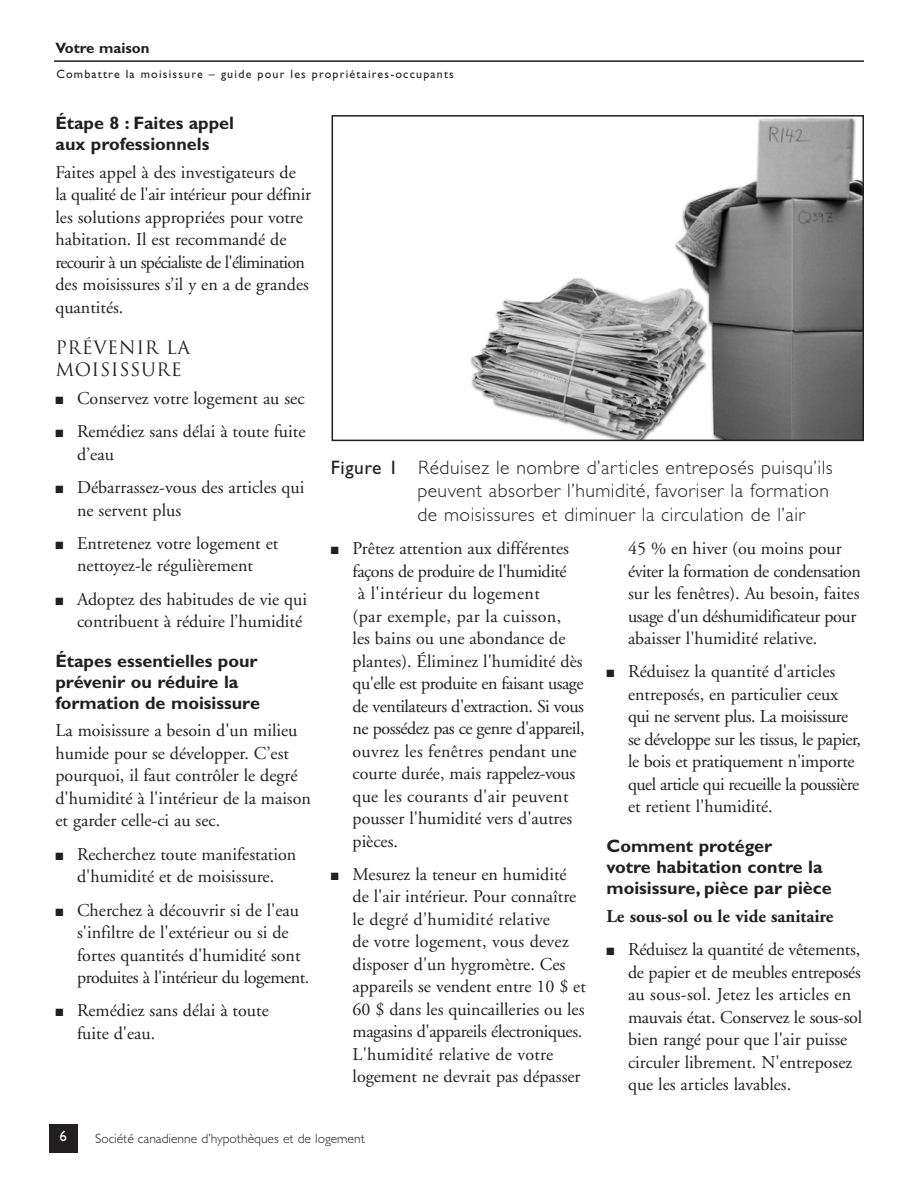
<style>
.page{position:relative;width:918px;height:1188px;background:#fff}
.page>*{position:absolute;margin:0;border:0;box-sizing:border-box;transform-origin:0 0}
.t1{font:300 19.5px/23.4px "Gill Sans Std";letter-spacing:.025em;color:#231f20}
.t2{font:18px/22.5px "Adobe Garamond";color:#231f20}
.t3{font:700 18px/21px "Gill Sans Std";color:#231f20}
.t4{font:700 18px "Adobe Garamond";color:#231f20}
.t5{font:18px/22.5px "Trajan";letter-spacing:.03em;color:#231f20}
.t6{font:700 15px "Gill Sans Std";color:#231f20}
.t7{font:15px "Gill Sans Std";color:#fff}
.t8{font:300 13.5px "Gill Sans Std";color:#231f20}
.t9{font:12px "Gill Sans Std";letter-spacing:.1em;color:#231f20}
.s1{font-weight:400}
</style>
<div class="page">
<div style="left:49px;top:1124px;width:29px;height:29px;background:#231f20"></div>
<hr style="left:54px;top:60px;width:810px;height:2px;background:#231f20">
<img style="left:470px;top:118px;width:391px;height:320px">
<div style="left:332px;top:115px;width:532px;height:326px;border:2px solid #231f20"></div>
<p class="t6" style="left:56px;top:43px;width:96px">Votre maison</p>
<p class="t9" style="left:56px;top:69px;width:399px">Combattre la moisissure – guide pour les propriétaires-occupants</p>
<p class="t3" style="left:56px;top:114px;width:180px">Étape 8 : Faites appel aux professionnels</p>
<p class="t2" style="left:56px;top:162px;width:257px">Faites appel à des investigateurs de la qualité de l'air intérieur pour définir les solutions appropriées pour votre habitation. Il est recommandé de recourir à un spécialiste de l'élimination des moisissures s’il y en a de grandes quantités.</p>
<p class="t5" style="left:56px;top:336px;width:136px">PRÉVENIR LA<br>MOISISSURE</p>
<p class="t2" style="left:56px;top:389px;width:251px">■ Conservez votre logement au sec</p>
<p class="t2" style="left:77px;top:422px;width:230px;text-indent:-22px">■ Remédiez sans délai à toute fuite d’eau</p>
<p class="t2" style="left:77px;top:478px;width:229px;text-indent:-22px">■ Débarrassez-vous des articles qui ne servent plus</p>
<p class="t2" style="left:56px;top:534px;width:224px;text-align:center">■ Entretenez votre logement et nettoyez-le régulièrement</p>
<p class="t2" style="left:56px;top:589px;width:253px;text-align:right">■ Adoptez des habitudes de vie qui contribuent à réduire l’humidité</p>
<p class="t3" style="left:56px;top:652px;width:206px">Étapes essentielles pour prévenir ou réduire la formation de moisissure</p>
<p class="t2" style="left:56px;top:721px;width:257px">La moisissure a besoin d'un milieu humide pour se développer. C’est pourquoi, il faut contrôler le degré d'humidité à l'intérieur de la maison et garder celle-ci au sec.</p>
<p class="t2" style="left:56px;top:844px;width:242px;text-align:center">■ Recherchez toute manifestation d'humidité et de moisissure.</p>
<p class="t2" style="left:77px;top:900px;width:234px;text-indent:-22px">■ Cherchez à découvrir si de l'eau s'infiltre de l'extérieur ou si de fortes quantités d'humidité sont produites à l'intérieur du logement.</p>
<p class="t2" style="left:77px;top:1001px;width:193px;text-indent:-22px">■ Remédiez sans délai à toute fuite d'eau.</p>
<p class="t1" style="left:417px;top:457px;width:417px;text-indent:-86px"><span class="s1">Figure 1</span> Réduisez le nombre d’articles entreposés puisqu’ils peuvent absorber l’humidité, favoriser la formation de moisissures et diminuer la circulation de l’air</p>
<p class="t2" style="left:353px;top:539px;width:233px;text-indent:-22px">■ Prêtez attention aux différentes façons de produire de l'humidité<br>à l'intérieur du logement<br>(par exemple, par la cuisson,<br>les bains ou une abondance de plantes). Éliminez l'humidité dès qu'elle est produite en faisant usage de ventilateurs d'extraction. Si vous ne possédez pas ce genre d'appareil, ouvrez les fenêtres pendant une courte durée, mais rappelez-vous que les courants d'air peuvent pousser l'humidité vers d'autres pièces.</p>
<p class="t2" style="left:353px;top:865px;width:235px;text-indent:-22px">■ Mesurez la teneur en humidité de l'air intérieur. Pour connaître le degré d'humidité relative<br>de votre logement, vous devez disposer d'un hygromètre. Ces appareils se vendent entre 10 $ et<br>60 $ dans les quincailleries ou les magasins d'appareils électroniques.<br>L'humidité relative de votre logement ne devrait pas dépasser</p>
<p class="t2" style="left:628px;top:539px;width:234px">45 % en hiver (ou moins pour éviter la formation de condensation sur les fenêtres). Au besoin, faites usage d'un déshumidificateur pour abaisser l'humidité relative.</p>
<p class="t2" style="left:628px;top:662px;width:235px;text-indent:-22px">■ Réduisez la quantité d'articles entreposés, en particulier ceux qui ne servent plus. La moisissure se développe sur les tissus, le papier, le bois et pratiquement n'importe quel article qui recueille la poussière et retient l'humidité.</p>
<p class="t3" style="left:606px;top:837px;width:227px">Comment protéger<br>votre habitation contre la moisissure, pièce par pièce</p>
<p class="t4" style="left:606px;top:909px;width:228px">Le sous-sol ou le vide sanitaire</p>
<p class="t2" style="left:628px;top:940px;width:236px;text-indent:-22px">■ Réduisez la quantité de vêtements, de papier et de meubles entreposés au sous-sol. Jetez les articles en mauvais état. Conservez le sous-sol bien rangé pour que l'air puisse circuler librement. N'entreposez que les articles lavables.</p>
<p class="t7" style="left:60px;top:1131px;width:9px">6</p>
<p class="t8" style="left:95px;top:1134px;width:271px">Société canadienne d’hypothèques et de logement</p>
</div>
